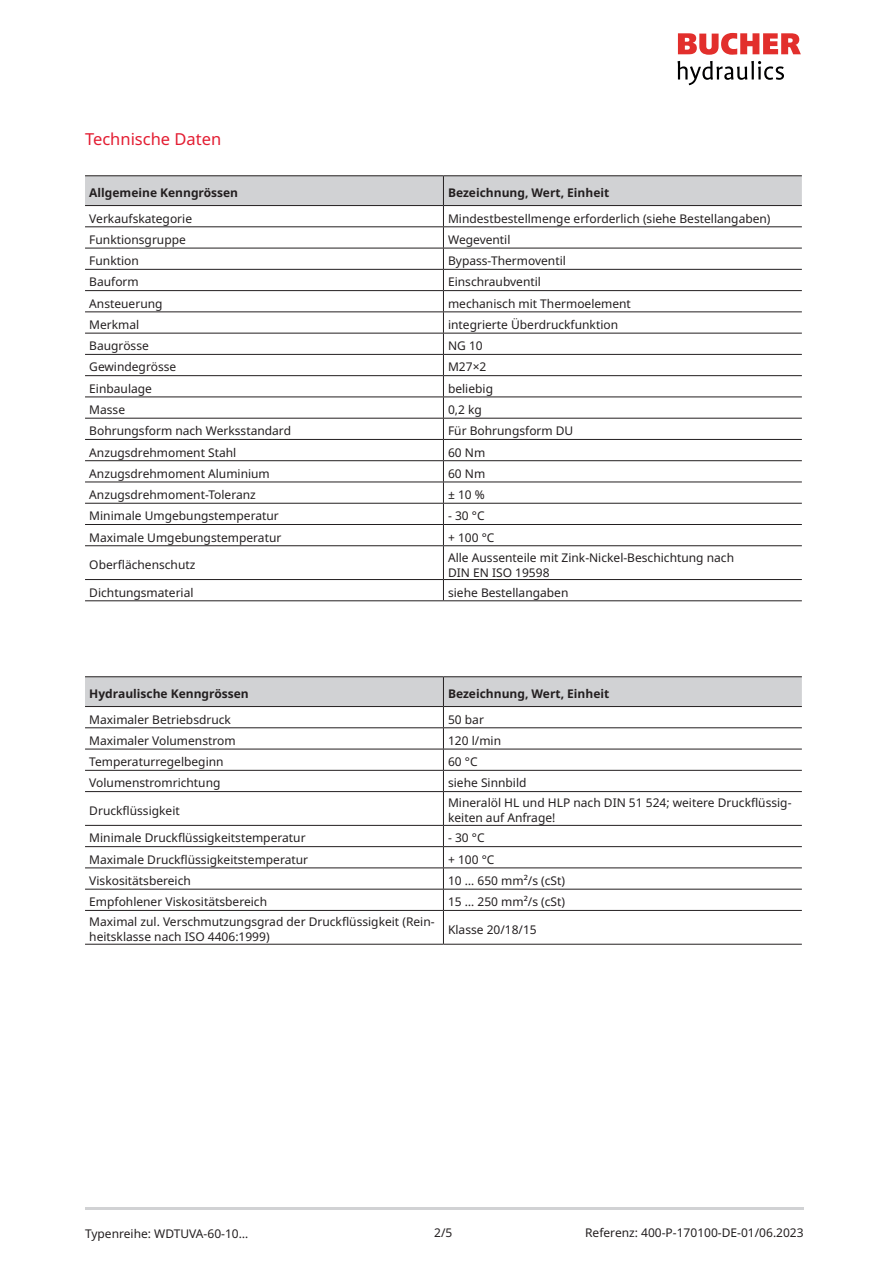
<style>
.page{position:relative;width:893px;height:1263px;background:#fff}
.page>*{position:absolute;margin:0;border:0;box-sizing:border-box;transform-origin:0 0}
.t1{font:16.5px "Noto Sans";color:#e31c31}
.t2{font:12px/15px "Noto Sans";color:#231f20}
.t3{font:700 12px "Noto Sans";color:#231f20}
</style>
<div class="page">
<svg style="left:678px;top:33px;width:123px;height:22px"></svg>
<svg style="left:677px;top:61px;width:107px;height:24px"></svg>
<hr style="left:85px;top:1208px;width:719px;height:2px;background:#d1d2d4">
<hr style="left:443px;top:545px;width:359px;height:1px;background:#231f20">
<hr style="left:443px;top:546px;width:1px;height:33px;background:#231f20">
<hr style="left:443px;top:579px;width:359px;height:1px;background:#231f20">
<svg style="left:443px;top:580px;width:1px;height:20px"></svg>
<hr style="left:443px;top:600px;width:359px;height:1px;background:#231f20">
<svg style="left:85px;top:176px;width:717px;height:369px"></svg>
<hr style="left:85px;top:175px;width:358px;height:1px;background:#231f20">
<hr style="left:443px;top:175px;width:359px;height:1px;background:#231f20">
<hr style="left:85px;top:205px;width:358px;height:1px;background:#231f20">
<hr style="left:443px;top:205px;width:359px;height:1px;background:#231f20">
<hr style="left:85px;top:226px;width:358px;height:1px;background:#231f20">
<hr style="left:85px;top:248px;width:358px;height:1px;background:#231f20">
<hr style="left:85px;top:269px;width:358px;height:1px;background:#231f20">
<hr style="left:85px;top:290px;width:358px;height:1px;background:#231f20">
<hr style="left:85px;top:311px;width:358px;height:1px;background:#231f20">
<hr style="left:85px;top:333px;width:358px;height:1px;background:#231f20">
<hr style="left:85px;top:354px;width:358px;height:1px;background:#231f20">
<hr style="left:85px;top:375px;width:358px;height:1px;background:#231f20">
<hr style="left:85px;top:396px;width:358px;height:1px;background:#231f20">
<hr style="left:85px;top:418px;width:358px;height:1px;background:#231f20">
<hr style="left:85px;top:439px;width:358px;height:1px;background:#231f20">
<hr style="left:85px;top:460px;width:358px;height:1px;background:#231f20">
<hr style="left:85px;top:482px;width:358px;height:1px;background:#231f20">
<hr style="left:85px;top:503px;width:358px;height:1px;background:#231f20">
<hr style="left:85px;top:524px;width:358px;height:1px;background:#231f20">
<hr style="left:85px;top:545px;width:358px;height:1px;background:#231f20">
<hr style="left:85px;top:579px;width:358px;height:1px;background:#231f20">
<hr style="left:85px;top:600px;width:358px;height:1px;background:#231f20">
<svg style="left:85px;top:792px;width:717px;height:152px"></svg>
<hr style="left:443px;top:791px;width:359px;height:1px;background:#231f20">
<hr style="left:443px;top:792px;width:1px;height:33px;background:#231f20">
<hr style="left:443px;top:825px;width:359px;height:1px;background:#231f20">
<hr style="left:443px;top:846px;width:359px;height:1px;background:#231f20">
<hr style="left:443px;top:867px;width:359px;height:1px;background:#231f20">
<hr style="left:443px;top:889px;width:359px;height:1px;background:#231f20">
<svg style="left:443px;top:826px;width:1px;height:84px"></svg>
<hr style="left:443px;top:910px;width:359px;height:1px;background:#231f20">
<hr style="left:443px;top:911px;width:1px;height:33px;background:#231f20">
<hr style="left:443px;top:944px;width:359px;height:1px;background:#231f20">
<svg style="left:85px;top:677px;width:717px;height:114px"></svg>
<hr style="left:85px;top:676px;width:358px;height:1px;background:#231f20">
<hr style="left:443px;top:676px;width:359px;height:1px;background:#231f20">
<hr style="left:85px;top:706px;width:358px;height:1px;background:#231f20">
<hr style="left:443px;top:706px;width:359px;height:1px;background:#231f20">
<hr style="left:85px;top:727px;width:358px;height:1px;background:#231f20">
<hr style="left:85px;top:749px;width:358px;height:1px;background:#231f20">
<hr style="left:85px;top:770px;width:358px;height:1px;background:#231f20">
<hr style="left:85px;top:791px;width:358px;height:1px;background:#231f20">
<hr style="left:85px;top:825px;width:358px;height:1px;background:#231f20">
<hr style="left:85px;top:846px;width:358px;height:1px;background:#231f20">
<hr style="left:85px;top:867px;width:358px;height:1px;background:#231f20">
<hr style="left:85px;top:889px;width:358px;height:1px;background:#231f20">
<hr style="left:85px;top:910px;width:358px;height:1px;background:#231f20">
<hr style="left:85px;top:944px;width:358px;height:1px;background:#231f20">
<h1 class="t1" style="left:85px;top:128px;width:138px">Technische Daten</h1>
<p class="t3" style="left:89px;top:184px;width:150px">Allgemeine Kenngrössen</p>
<p class="t3" style="left:448px;top:184px;width:163px">Bezeichnung, Wert, Einheit</p>
<p class="t2" style="left:89px;top:211px;width:104px">Verkaufskategorie</p>
<p class="t2" style="left:448px;top:211px;width:324px">Mindestbestellmenge erforderlich (siehe Bestellangaben)</p>
<p class="t2" style="left:89px;top:232px;width:98px">Funktionsgruppe</p>
<p class="t2" style="left:448px;top:232px;width:64px">Wegeventil</p>
<p class="t2" style="left:89px;top:254px;width:51px">Funktion</p>
<p class="t2" style="left:448px;top:254px;width:119px">Bypass-Thermoventil</p>
<p class="t2" style="left:89px;top:275px;width:51px">Bauform</p>
<p class="t2" style="left:448px;top:275px;width:94px">Einschraubventil</p>
<p class="t2" style="left:89px;top:296px;width:75px">Ansteuerung</p>
<p class="t2" style="left:448px;top:296px;width:184px">mechanisch mit Thermoelement</p>
<p class="t2" style="left:89px;top:317px;width:52px">Merkmal</p>
<p class="t2" style="left:448px;top:317px;width:172px">integrierte Überdruckfunktion</p>
<p class="t2" style="left:89px;top:339px;width:61px">Baugrösse</p>
<p class="t2" style="left:448px;top:339px;width:36px">NG 10</p>
<p class="t2" style="left:89px;top:360px;width:88px">Gewindegrösse</p>
<p class="t2" style="left:448px;top:360px;width:40px">M27×2</p>
<p class="t2" style="left:89px;top:381px;width:64px">Einbaulage</p>
<p class="t2" style="left:448px;top:381px;width:46px">beliebig</p>
<p class="t2" style="left:89px;top:402px;width:37px">Masse</p>
<p class="t2" style="left:448px;top:402px;width:35px">0,2 kg</p>
<p class="t2" style="left:89px;top:424px;width:203px">Bohrungsform nach Werksstandard</p>
<p class="t2" style="left:448px;top:424px;width:127px">Für Bohrungsform DU</p>
<p class="t2" style="left:89px;top:445px;width:149px">Anzugsdrehmoment Stahl</p>
<p class="t2" style="left:448px;top:445px;width:39px">60 Nm</p>
<p class="t2" style="left:89px;top:466px;width:182px">Anzugsdrehmoment Aluminium</p>
<p class="t2" style="left:448px;top:466px;width:39px">60 Nm</p>
<p class="t2" style="left:89px;top:487px;width:168px">Anzugsdrehmoment-Toleranz</p>
<p class="t2" style="left:448px;top:487px;width:38px">± 10 %</p>
<p class="t2" style="left:89px;top:509px;width:191px">Minimale Umgebungstemperatur</p>
<p class="t2" style="left:448px;top:509px;width:38px">- 30 °C</p>
<p class="t2" style="left:89px;top:530px;width:194px">Maximale Umgebungstemperatur</p>
<p class="t2" style="left:448px;top:530px;width:48px">+ 100 °C</p>
<p class="t2" style="left:89px;top:557px;width:108px">Oberflächenschutz</p>
<p class="t2" style="left:448px;top:550px;width:287px">Alle Aussenteile mit Zink-Nickel-Beschichtung nach<br>DIN EN ISO 19598</p>
<p class="t2" style="left:89px;top:585px;width:106px">Dichtungsmaterial</p>
<p class="t2" style="left:448px;top:585px;width:122px">siehe Bestellangaben</p>
<p class="t3" style="left:89px;top:685px;width:161px">Hydraulische Kenngrössen</p>
<p class="t3" style="left:448px;top:685px;width:163px">Bezeichnung, Wert, Einheit</p>
<p class="t2" style="left:89px;top:712px;width:143px">Maximaler Betriebsdruck</p>
<p class="t2" style="left:448px;top:712px;width:37px">50 bar</p>
<p class="t2" style="left:89px;top:733px;width:148px">Maximaler Volumenstrom</p>
<p class="t2" style="left:448px;top:733px;width:55px">120 l/min</p>
<p class="t2" style="left:89px;top:754px;width:136px">Temperaturregelbeginn</p>
<p class="t2" style="left:448px;top:754px;width:31px">60 °C</p>
<p class="t2" style="left:89px;top:776px;width:133px">Volumenstromrichtung</p>
<p class="t2" style="left:448px;top:776px;width:80px">siehe Sinnbild</p>
<p class="t2" style="left:89px;top:803px;width:92px">Druckflüssigkeit</p>
<p class="t2" style="left:448px;top:796px;width:345px">Mineralöl HL und HLP nach DIN 51 524; weitere Druckflüssig&shy;keiten auf Anfrage!</p>
<p class="t2" style="left:89px;top:831px;width:218px">Minimale Druckflüssigkeitstemperatur</p>
<p class="t2" style="left:448px;top:831px;width:38px">- 30 °C</p>
<p class="t2" style="left:89px;top:852px;width:220px">Maximale Druckflüssigkeitstemperatur</p>
<p class="t2" style="left:448px;top:852px;width:48px">+ 100 °C</p>
<p class="t2" style="left:89px;top:873px;width:103px">Viskositätsbereich</p>
<p class="t2" style="left:448px;top:873px;width:119px">10 … 650 mm²/s (cSt)</p>
<p class="t2" style="left:89px;top:895px;width:179px">Empfohlener Viskositätsbereich</p>
<p class="t2" style="left:448px;top:895px;width:119px">15 … 250 mm²/s (cSt)</p>
<p class="t2" style="left:89px;top:915px;width:347px">Maximal zul. Verschmutzungsgrad der Druckflüssigkeit (Rein&shy;heitsklasse nach ISO 4406:1999)</p>
<p class="t2" style="left:448px;top:922px;width:90px">Klasse 20/18/15</p>
<p class="t2" style="left:85px;top:1226px;width:165px">Typenreihe: WDTUVA-60-10…</p>
<p class="t2" style="left:434px;top:1225px;width:20px">2/5</p>
<p class="t2" style="left:585px;top:1225px;width:220px">Referenz: 400-P-170100-DE-01/06.2023</p>
</div>
